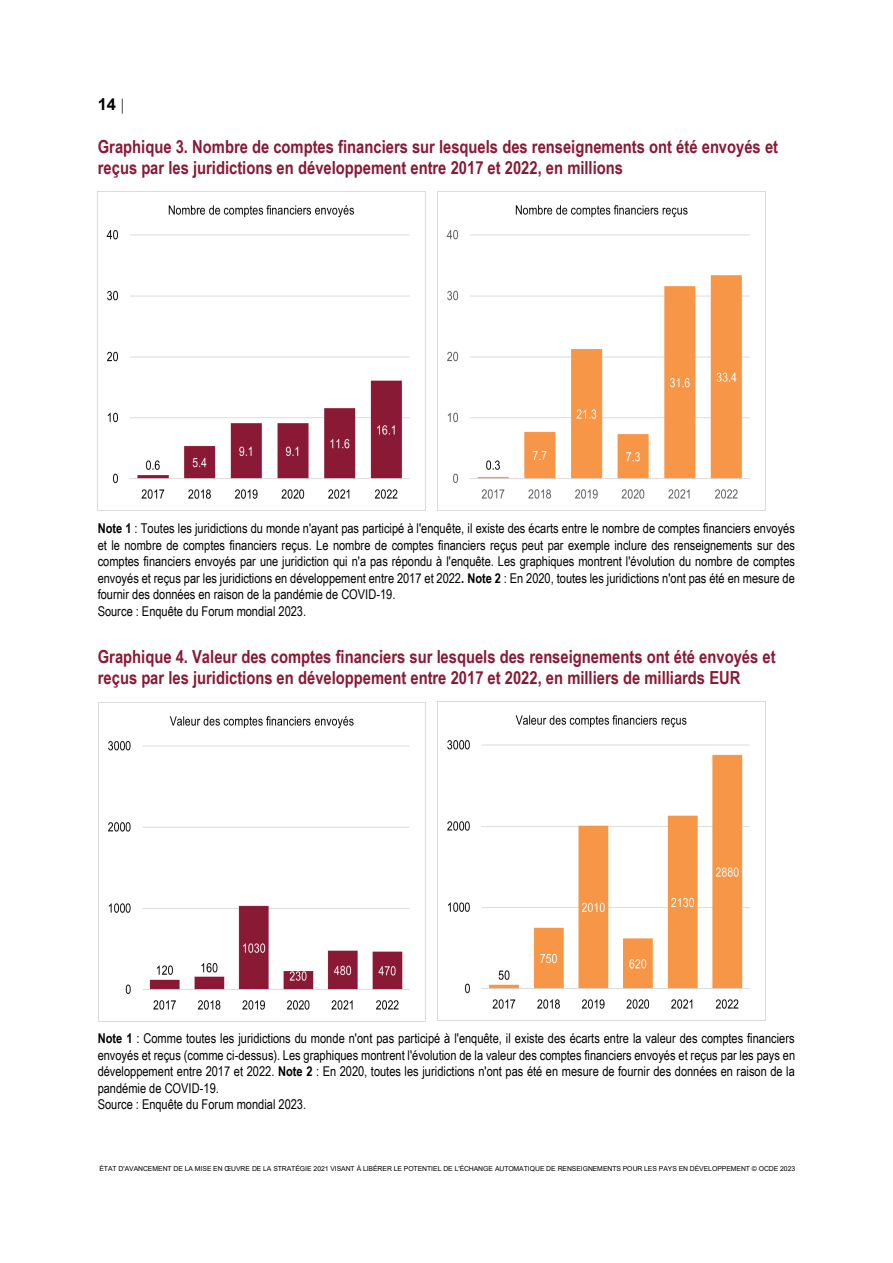
<style>
.page{position:relative;width:893px;height:1263px;background:#fff}
.page>*{position:absolute;margin:0;border:0;box-sizing:border-box;transform-origin:0 0}
.t1{font:700 18px/21px "Arial Narrow";color:#891935}
.t2{font:700 16.5px "Arial";color:#000}
.t3{font:13.5px/16.5px "Arial Narrow";letter-spacing:-.005em;color:#000;text-align:justify}
.t4{font:6.9px "Arial";letter-spacing:-.01em;color:#000}
.s1{font-weight:700}
</style>
<div class="page">
<img style="left:106px;top:205px;width:304px;height:294px">
<img style="left:446px;top:205px;width:304px;height:294px">
<img style="left:447px;top:715px;width:303px;height:294px">
<img style="left:98px;top:703px;width:312px;height:318px">
<p class="t2" style="left:98px;top:93px;width:20px">14</p>
<p class="t1" style="left:98px;top:135px;width:682px">Graphique 3. Nombre de comptes financiers sur lesquels des renseignements ont été envoyés et reçus par les juridictions en développement entre 2017 et 2022, en millions</p>
<p class="t3" style="left:98px;top:520px;width:699px"><span class="s1">Note 1</span> : Toutes les juridictions du monde n'ayant pas participé à l'enquête, il existe des écarts entre le nombre de comptes financiers envoyés et le nombre de comptes financiers reçus. Le nombre de comptes financiers reçus peut par exemple inclure des renseignements sur des comptes financiers envoyés par une juridiction qui n'a pas répondu à l'enquête. Les graphiques montrent l'évolution du nombre de comptes envoyés et reçus par les juridictions en développement entre 2017 et 2022<span class="s1">. Note 2</span> : En 2020, toutes les juridictions n'ont pas été en mesure de fournir des données en raison de la pandémie de COVID-19.</p>
<p class="t3" style="left:98px;top:602px;width:210px">Source : Enquête du Forum mondial 2023.</p>
<p class="t1" style="left:98px;top:645px;width:679px">Graphique 4. Valeur des comptes financiers sur lesquels des renseignements ont été envoyés et reçus par les juridictions en développement entre 2017 et 2022, en milliers de milliards EUR</p>
<p class="t3" style="left:98px;top:1030px;width:699px"><span class="s1">Note 1</span> : Comme toutes les juridictions du monde n'ont pas participé à l'enquête, il existe des écarts entre la valeur des comptes financiers envoyés et reçus (comme ci-dessus). Les graphiques montrent l'évolution de la valeur des comptes financiers envoyés et reçus par les pays en développement entre 2017 et 2022. <span class="s1">Note 2</span> : En 2020, toutes les juridictions n'ont pas été en mesure de fournir des données en raison de la pandémie de COVID-19.</p>
<p class="t3" style="left:98px;top:1096px;width:210px">Source : Enquête du Forum mondial 2023.</p>
<p class="t4" style="left:99px;top:1164px;width:697px">ÉTAT D'AVANCEMENT DE LA MISE EN ŒUVRE DE LA STRATÉGIE 2021 VISANT À LIBÉRER LE POTENTIEL DE L'ÉCHANGE AUTOMATIQUE DE RENSEIGNEMENTS POUR LES PAYS EN DÉVELOPPEMENT © OCDE 2023</p>
</div>
